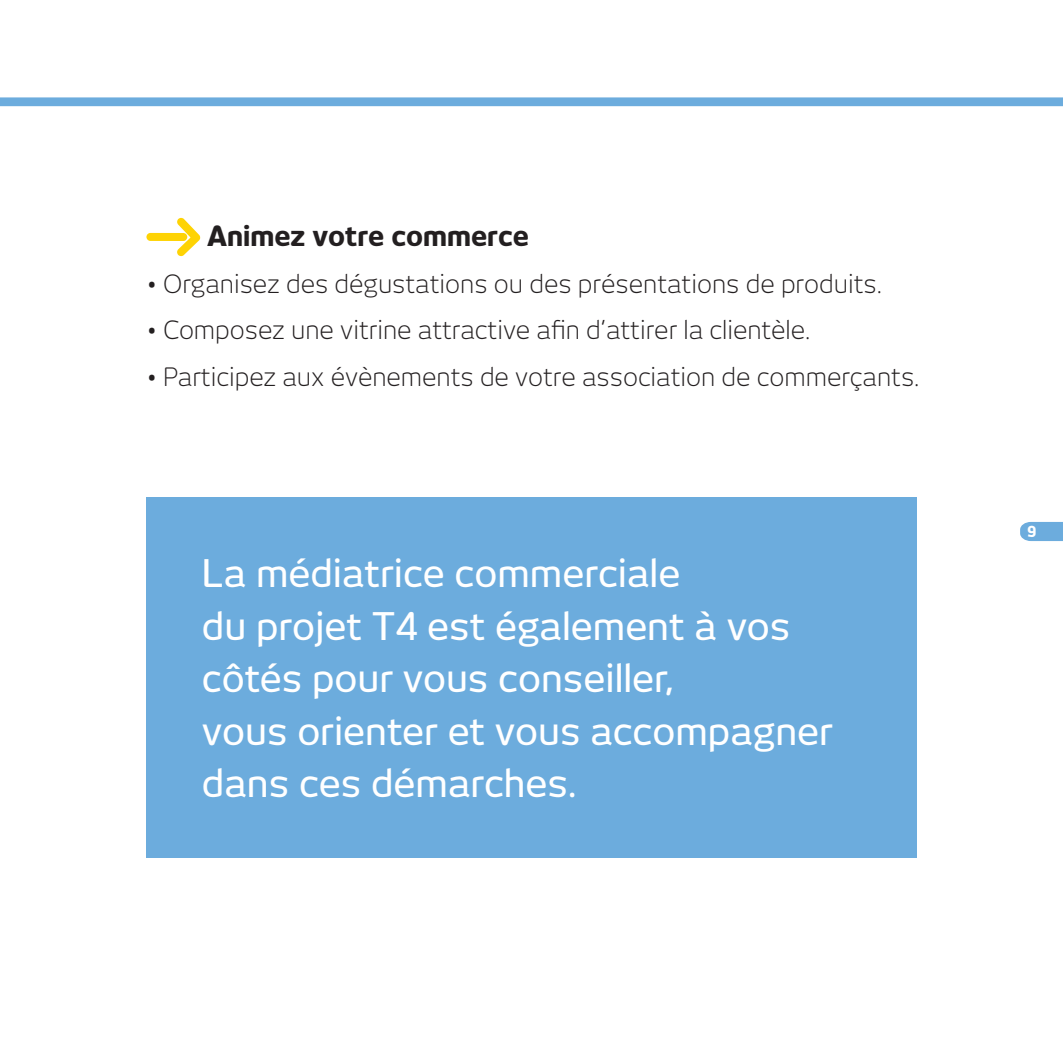
<style>
.page{position:relative;width:1063px;height:1063px;background:#fff}
.page>*{position:absolute;margin:0;border:0;box-sizing:border-box;transform-origin:0 0}
.t1{font:500 37.5px/52.5px "New June";color:#fff}
.t2{font:800 27.5px "New June";color:#231f20}
.t3{font:300 25px "New June";color:#231f20}
.t4{font:800 15px "New June";color:#fff}
</style>
<div class="page">
<svg style="left:1020px;top:522px;width:43px;height:19px"></svg>
<svg style="left:146px;top:217px;width:55px;height:39px"></svg>
<div style="left:146px;top:497px;width:771px;height:360px;background:#6cacdd"></div>
<div style="left:0;top:97px;width:1063px;height:9px;background:#6cacdd"></div>
<p class="t2" style="left:207px;top:220px;width:323px">Animez votre commerce</p>
<p class="t3" style="left:146px;top:269px;width:737px">• Organisez des dégustations ou des présentations de produits.</p>
<p class="t3" style="left:146px;top:316px;width:665px">• Composez une vitrine attractive afin d’attirer la clientèle.</p>
<p class="t3" style="left:146px;top:362px;width:774px">• Participez aux évènements de votre association de commerçants.</p>
<h1 class="t1" style="left:202px;top:547px;width:632px">La médiatrice commerciale<br>du projet T4 est également à vos côtés pour vous conseiller,<br>vous orienter et vous accompagner dans ces démarches.</h1>
<p class="t4" style="left:1028px;top:523px;width:10px">9</p>
</div>
